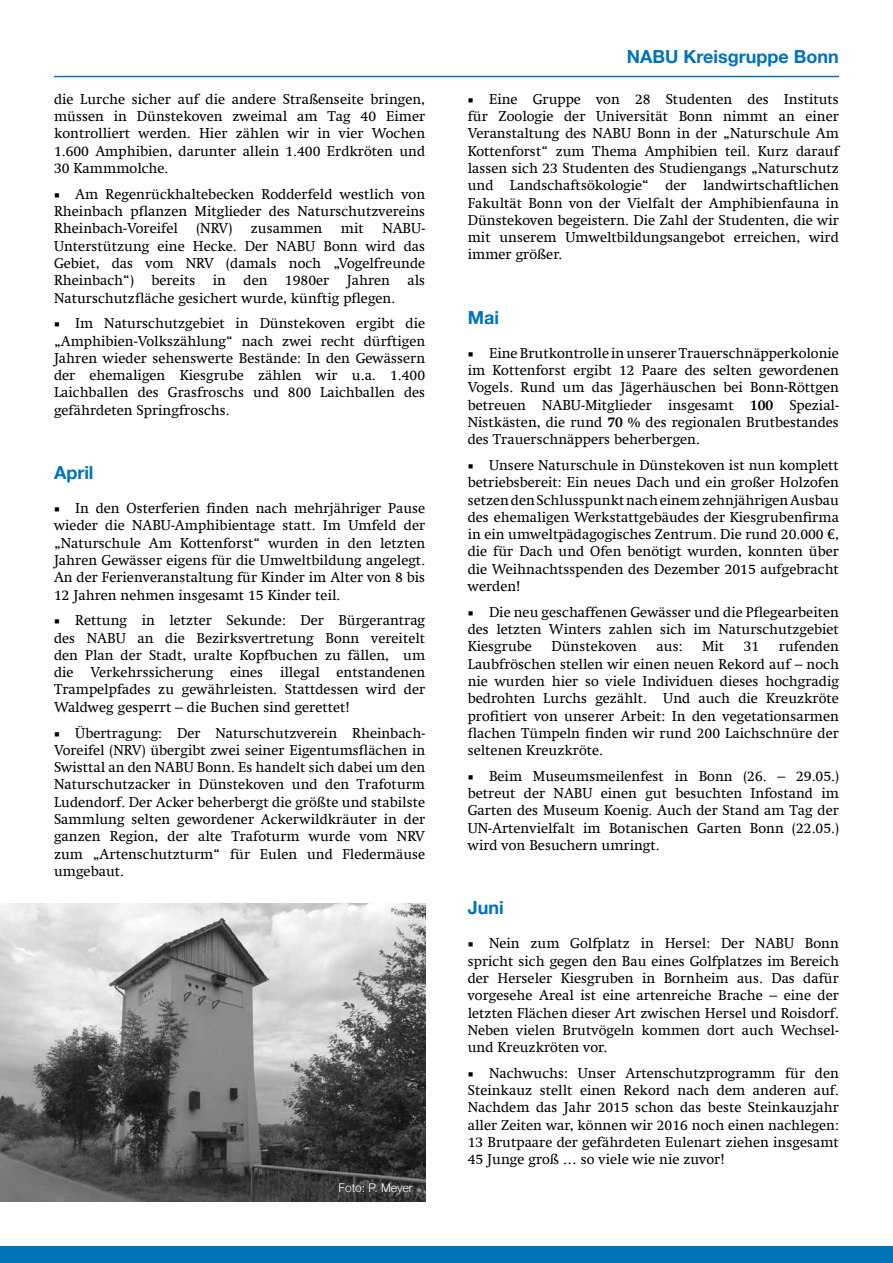
<style>
.page{position:relative;width:893px;height:1263px;background:#fff}
.page>*{position:absolute;margin:0;border:0;box-sizing:border-box;transform-origin:0 0}
.t1{font:700 18px "Helvetica Neue";color:#0072bc}
.t2{font:14.4px/17.2px "Swift Com";color:#000;text-align:justify}
.t3{font:300 12px "Helvetica Neue";color:#fff}
.s1{font-family:"Minion Pro"}
.s2{font-weight:700}
</style>
<div class="page">
<div style="left:0;top:1246px;width:893px;height:17px;background:#0072bc"></div>
<hr style="left:54px;top:76px;width:785px;height:1px;background:#0072bc">
<img style="left:0;top:904px;width:425px;height:297px">
<p class="t2" style="left:54px;top:90px;width:373px">die Lurche sicher auf die andere Straßenseite bringen, müssen in Dünstekoven zweimal am Tag 40 Eimer kontrolliert werden. Hier zählen wir in vier Wochen 1.600 Amphibien, darunter allein 1.400 Erdkröten und 30 Kammmolche.</p>
<p class="t2" style="left:54px;top:185px;width:373px"><span class="s1">■</span> Am Regenrückhaltebecken Rodderfeld westlich von Rheinbach pflanzen Mitglieder des Naturschutzvereins Rheinbach-Voreifel</p>
<p class="t2" style="left:196px;top:220px;width:38px">(NRV)</p>
<p class="t2" style="left:251px;top:220px;width:73px">zusammen</p>
<p class="t2" style="left:341px;top:220px;width:24px">mit</p>
<p class="t2" style="left:54px;top:220px;width:373px;text-indent:328px">NABU-Unterstützung eine Hecke. Der NABU Bonn wird das Gebiet, das vom NRV (damals noch „Vogelfreunde Rheinbach“) bereits in den 1980er Jahren als Naturschutzfläche gesichert wurde, künftig pflegen.</p>
<p class="t2" style="left:54px;top:315px;width:373px"><span class="s1">■</span> Im Naturschutzgebiet in Dünstekoven ergibt die „Amphibien-Volkszählung“ nach zwei recht dürftigen Jahren wieder sehenswerte Bestände: In den Gewässern der ehemaligen Kiesgrube zählen wir u.a. 1.400<br>Laichballen des Grasfroschs und 800 Laichballen des gefährdeten Springfroschs.</p>
<p class="t1" style="left:54px;top:458px;width:41px">April</p>
<p class="t2" style="left:54px;top:500px;width:373px"><span class="s1">■</span> In den Osterferien finden nach mehrjähriger Pause wieder die NABU-Amphibientage statt. Im Umfeld der „Naturschule Am Kottenforst“ wurden in den letzten Jahren Gewässer eigens für die Umweltbildung angelegt.<br>An der Ferienveranstaltung für Kinder im Alter von 8 bis 12 Jahren nehmen insgesamt 15 Kinder teil.</p>
<p class="t2" style="left:54px;top:612px;width:373px"><span class="s1">■</span> Rettung in letzter Sekunde: Der Bürgerantrag des NABU an die Bezirksvertretung Bonn vereitelt den Plan der Stadt, uralte Kopfbuchen zu fällen, um die Verkehrssicherung eines illegal entstandenen Trampelpfades zu gewährleisten. Stattdessen wird der Waldweg gesperrt – die Buchen sind gerettet!</p>
<p class="t2" style="left:54px;top:724px;width:373px"><span class="s1">■</span> Übertragung: Der Naturschutzverein Rheinbach-Voreifel (NRV) übergibt zwei seiner Eigentumsflächen in Swisttal an den NABU Bonn. Es handelt sich dabei um den Naturschutzacker in Dünstekoven und den Trafoturm Ludendorf. Der Acker beherbergt die größte und stabilste Sammlung selten gewordener Ackerwildkräuter in der ganzen Region, der alte Trafoturm wurde vom NRV zum „Artenschutzturm“ für Eulen und Fledermäuse umgebaut.</p>
<p class="t3" style="left:339px;top:1178px;width:76px">Foto: P. Meyer</p>
<p class="t1" style="left:627px;top:43px;width:214px">NABU Kreisgruppe Bonn</p>
<p class="t2" style="left:468px;top:90px;width:373px"><span class="s1">■</span> Eine Gruppe von 28 Studenten des Instituts für Zoologie der Universität Bonn nimmt an einer Veranstaltung des NABU Bonn in der „Naturschule Am Kottenforst“ zum Thema Amphibien teil. Kurz darauf lassen sich 23 Studenten des Studiengangs „Naturschutz und Landschaftsökologie“ der landwirtschaftlichen Fakultät Bonn von der Vielfalt der Amphibienfauna in Dünstekoven begeistern. Die Zahl der Studenten, die wir mit unserem Umweltbildungsangebot erreichen, wird immer größer.</p>
<p class="t1" style="left:468px;top:303px;width:33px">Mai</p>
<p class="t2" style="left:468px;top:344px;width:373px"><span class="s1">■</span> Eine Brutkontrolle in unserer Trauerschnäpperkolonie im Kottenforst ergibt 12 Paare des selten gewordenen Vogels. Rund um das Jägerhäuschen bei Bonn-Röttgen betreuen NABU-Mitglieder insgesamt <span class="s2">100</span> Spezial-Nistkästen, die rund <span class="s2">70</span> % des regionalen Brutbestandes des Trauerschnäppers beherbergen.</p>
<p class="t2" style="left:468px;top:456px;width:373px"><span class="s1">■</span> Unsere Naturschule in Dünstekoven ist nun komplett betriebsbereit: Ein neues Dach und ein großer Holzofen setzen den Schlusspunkt nach einem zehnjährigen Ausbau des ehemaligen Werkstattgebäudes der Kiesgrubenfirma in ein umweltpädagogisches Zentrum. Die rund 20.000 €, die für Dach und Ofen benötigt wurden, konnten über die Weihnachtsspenden des Dezember 2015 aufgebracht werden!</p>
<p class="t2" style="left:468px;top:603px;width:373px"><span class="s1">■</span> Die neu geschaffenen Gewässer und die Pflegearbeiten des letzten Winters zahlen sich im Naturschutzgebiet Kiesgrube</p>
<p class="t2" style="left:468px;top:638px;width:373px;text-indent:311px">rufenden Laubfröschen stellen wir einen neuen Rekord auf – noch nie wurden hier so viele Individuen dieses hochgradig bedrohten Lurchs gezählt. Und auch die Kreuzkröte profitiert von unserer Arbeit: In den vegetationsarmen flachen Tümpeln finden wir rund 200 Laichschnüre der seltenen Kreuzkröte.</p>
<p class="t2" style="left:468px;top:767px;width:373px"><span class="s1">■</span> Beim Museumsmeilenfest in Bonn (26. – 29.05.) betreut der NABU einen gut besuchten Infostand im Garten des Museum Koenig. Auch der Stand am Tag der UN-Artenvielfalt im Botanischen Garten Bonn (22.05.) wird von Besuchern umringt.</p>
<p class="t2" style="left:551px;top:638px;width:87px">Dünstekoven</p>
<p class="t2" style="left:657px;top:638px;width:28px">aus:</p>
<p class="t2" style="left:702px;top:638px;width:24px">Mit</p>
<p class="t2" style="left:744px;top:638px;width:17px">31</p>
<p class="t1" style="left:468px;top:893px;width:37px">Juni</p>
<p class="t2" style="left:468px;top:935px;width:373px"><span class="s1">■</span> Nein zum Golfplatz in Hersel: Der NABU Bonn spricht sich gegen den Bau eines Golfplatzes im Bereich der Herseler Kiesgruben in Bornheim aus. Das dafür vorgesehe Areal ist eine artenreiche Brache – eine der letzten Flächen dieser Art zwischen Hersel und Roisdorf.<br>Neben vielen Brutvögeln kommen dort auch Wechsel&shy;und Kreuzkröten vor.</p>
<p class="t2" style="left:468px;top:1064px;width:373px"><span class="s1">■</span> Nachwuchs: Unser Artenschutzprogramm für den Steinkauz stellt einen Rekord nach dem anderen auf.<br>Nachdem das Jahr 2015 schon das beste Steinkauzjahr aller Zeiten war, können wir 2016 noch einen nachlegen:<br>13 Brutpaare der gefährdeten Eulenart ziehen insgesamt 45 Junge groß … so viele wie nie zuvor!</p>
</div>
